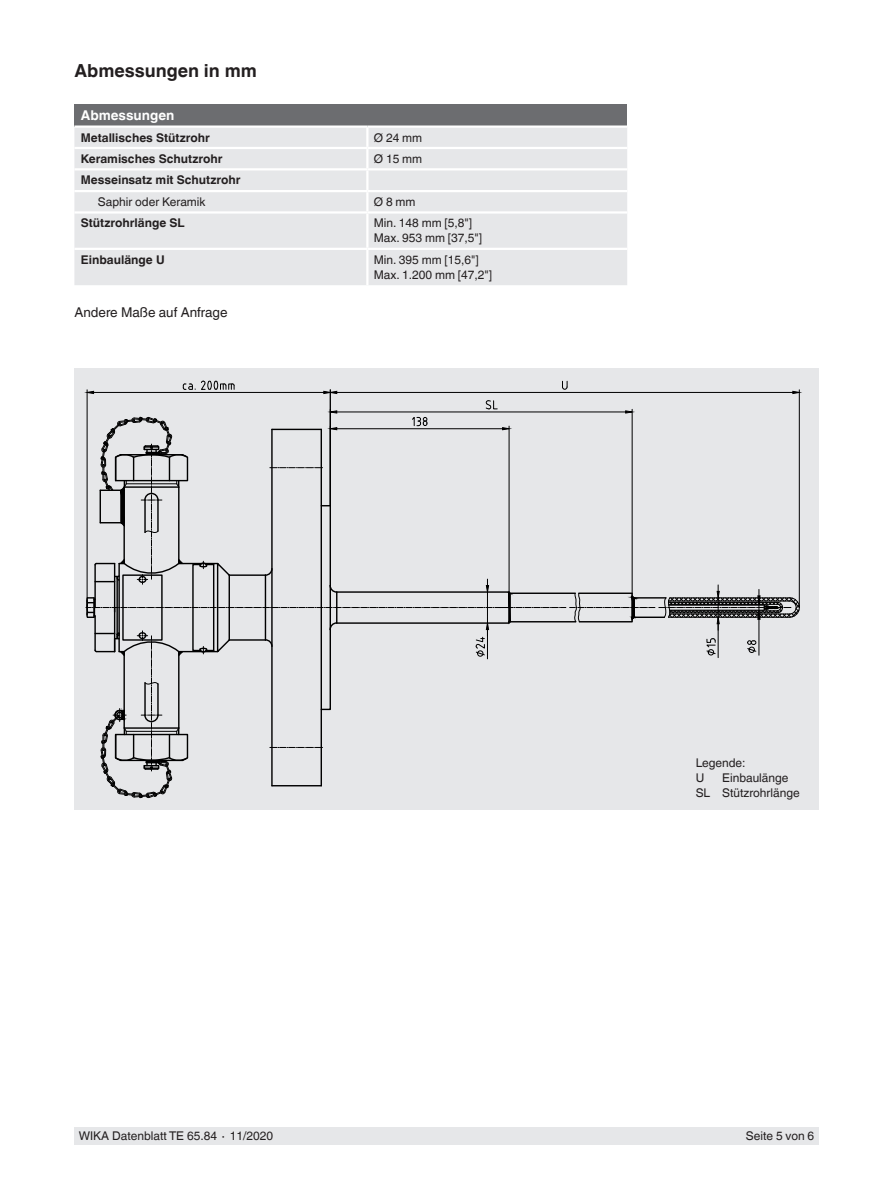
<style>
.page{position:relative;width:893px;height:1188px;background:#fff}
.page>*{position:absolute;margin:0;border:0;box-sizing:border-box;transform-origin:0 0}
.t1{font:700 18px "Helvetica World";color:#231f20}
.t2{font:13.5px "Helvetica World";color:#231f20}
.t3{font:700 13.5px "Helvetica World";color:#fff}
.t4{font:12px/15px "Helvetica World";color:#231f20}
.t5{font:700 12px "Helvetica World";color:#231f20}
</style>
<div class="page">
<div style="left:74px;top:1128px;width:745px;height:17px;background:#e6e7e9"></div>
<div style="left:74px;top:369px;width:745px;height:441px;background:#e6e7e9"></div>
<div style="left:74px;top:104px;width:553px;height:23px;background:#6c6d70"></div>
<div style="left:74px;top:128px;width:553px;height:157px;background:#e6e7e9"></div>
<hr style="left:74px;top:125px;width:293px;height:3px;background:#fff">
<hr style="left:367px;top:125px;width:260px;height:3px;background:#fff">
<hr style="left:74px;top:147px;width:293px;height:2px;background:#fff">
<hr style="left:367px;top:147px;width:260px;height:2px;background:#fff">
<svg style="left:366px;top:128px;width:2px;height:40px"></svg>
<hr style="left:74px;top:168px;width:293px;height:2px;background:#fff">
<hr style="left:367px;top:168px;width:260px;height:2px;background:#fff">
<hr style="left:366px;top:170px;width:2px;height:20px;background:#fff">
<hr style="left:74px;top:190px;width:293px;height:2px;background:#fff">
<hr style="left:367px;top:190px;width:260px;height:2px;background:#fff">
<svg style="left:366px;top:192px;width:2px;height:19px"></svg>
<hr style="left:74px;top:211px;width:293px;height:3px;background:#fff">
<hr style="left:367px;top:211px;width:260px;height:3px;background:#fff">
<hr style="left:366px;top:214px;width:2px;height:34px;background:#fff">
<hr style="left:74px;top:248px;width:293px;height:2px;background:#fff">
<hr style="left:367px;top:248px;width:260px;height:2px;background:#fff">
<hr style="left:366px;top:250px;width:2px;height:35px;background:#fff">
<hr style="left:799px;top:390px;width:1px;height:218px;background:#000">
<hr style="left:337px;top:392px;width:456px;height:1px;background:#000">
<svg style="left:792px;top:391px;width:8px;height:3px"></svg>
<svg style="left:562px;top:381px;width:6px;height:9px"></svg>
<svg style="left:86px;top:400px;width:714px;height:399px"></svg>
<hr style="left:87px;top:390px;width:1px;height:218px;background:#000">
<hr style="left:330px;top:390px;width:1px;height:116px;background:#000">
<hr style="left:94px;top:392px;width:230px;height:1px;background:#000">
<svg style="left:86px;top:391px;width:8px;height:3px"></svg>
<svg style="left:323px;top:391px;width:14px;height:3px"></svg>
<svg style="left:183px;top:381px;width:52px;height:9px"></svg>
<h1 class="t1" style="left:74px;top:60px;width:184px">Abmessungen in mm</h1>
<p class="t3" style="left:81px;top:108px;width:95px">Abmessungen</p>
<p class="t5" style="left:81px;top:130px;width:131px">Metallisches Stützrohr</p>
<p class="t4" style="left:374px;top:130px;width:50px">Ø 24 mm</p>
<p class="t5" style="left:81px;top:152px;width:143px">Keramisches Schutzrohr</p>
<p class="t4" style="left:374px;top:151px;width:50px">Ø 15 mm</p>
<p class="t5" style="left:81px;top:173px;width:161px">Messeinsatz mit Schutzrohr</p>
<p class="t4" style="left:98px;top:194px;width:109px">Saphir oder Keramik</p>
<p class="t4" style="left:374px;top:194px;width:43px">Ø 8 mm</p>
<p class="t5" style="left:81px;top:216px;width:105px">Stützrohrlänge SL</p>
<p class="t4" style="left:374px;top:216px;width:110px">Min. 148 mm [5,8"]<br>Max. 953 mm [37,5"]</p>
<p class="t5" style="left:81px;top:253px;width:85px">Einbaulänge U</p>
<p class="t4" style="left:374px;top:252px;width:120px">Min. 395 mm [15,6"]<br>Max. 1.200 mm [47,2"]</p>
<p class="t2" style="left:74px;top:304px;width:155px">Andere Maße auf Anfrage</p>
<p class="t4" style="left:696px;top:755px;width:51px">Legende:<br>U</p>
<p class="t4" style="left:696px;top:770px;width:106px;text-indent:27px">Einbaulänge<br>SL Stützrohrlänge</p>
<p class="t4" style="left:79px;top:1129px;width:196px">WIKA Datenblatt TE 65.84 ∙ 11/2020</p>
<p class="t4" style="left:746px;top:1129px;width:70px">Seite 5 von 6</p>
</div>
